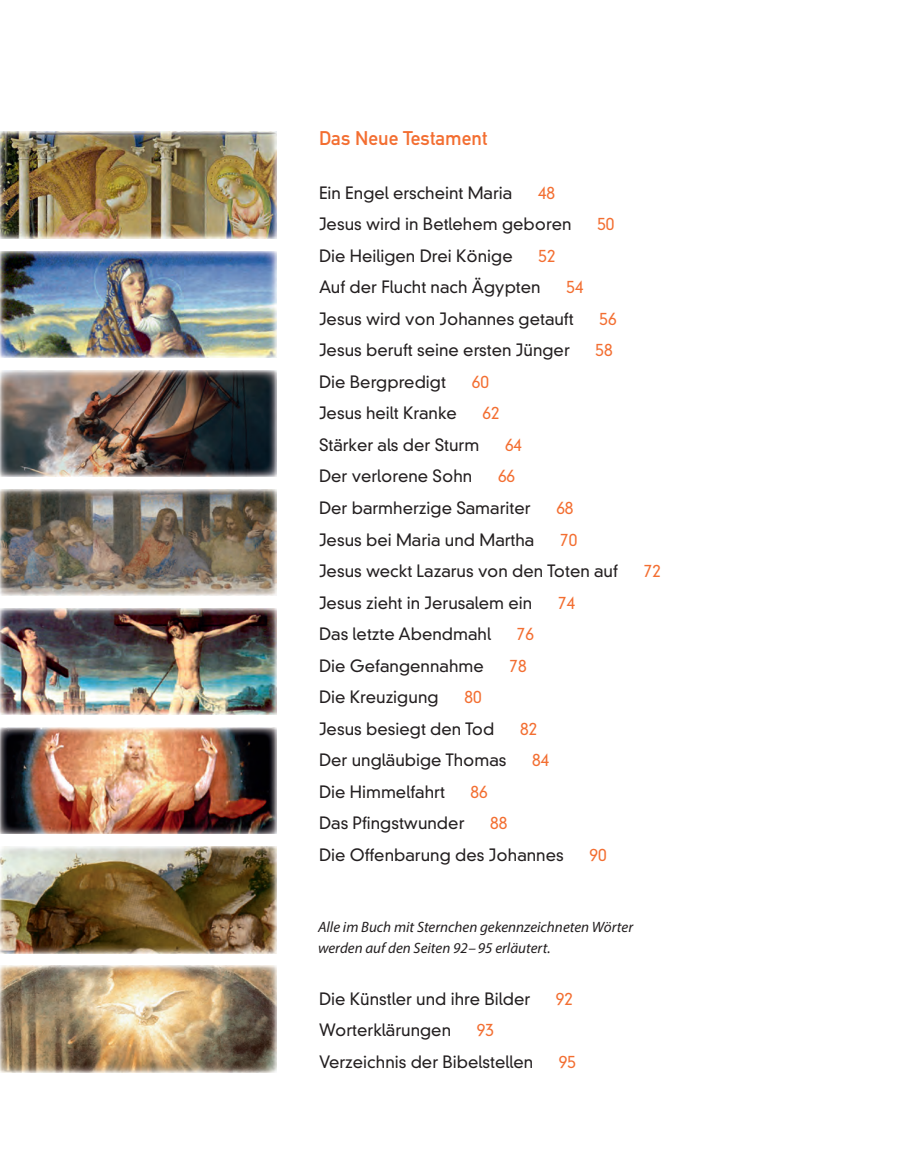
<style>
.page{position:relative;width:906px;height:1153px;background:#fff}
.page>*{position:absolute;margin:0;border:0;box-sizing:border-box;transform-origin:0 0}
.t1{font:19.5px "DIN Mittelschrift";color:#f36e31}
.t2{font:300 16.5px "DIN Neuzeit Grotesk";color:#231f20}
.t3{font:300 16.5px "DIN Neuzeit Grotesk";color:#f36e31}
.t4{font:italic 15px/21px "Myriad Pro";color:#231f20}
</style>
<div class="page">
<img style="left:0;top:132px;width:276px;height:106px">
<img style="left:0;top:370px;width:276px;height:106px">
<img style="left:0;top:489px;width:276px;height:106px">
<img style="left:0;top:608px;width:276px;height:106px">
<img style="left:0;top:727px;width:276px;height:106px">
<img style="left:0;top:965px;width:276px;height:106px">
<img style="left:0;top:251px;width:276px;height:106px">
<img style="left:0;top:846px;width:276px;height:106px">
<p class="t1" style="left:319px;top:126px;width:170px">Das Neue Testament</p>
<p class="t2" style="left:319px;top:183px;width:195px">Ein Engel erscheint Maria</p>
<p class="t3" style="left:538px;top:183px;width:19px">48</p>
<p class="t2" style="left:319px;top:214px;width:254px">Jesus wird in Betlehem geboren</p>
<p class="t3" style="left:597px;top:214px;width:19px">50</p>
<p class="t2" style="left:319px;top:246px;width:195px">Die Heiligen Drei Könige</p>
<p class="t3" style="left:538px;top:246px;width:19px">52</p>
<p class="t2" style="left:319px;top:277px;width:223px">Auf der Flucht nach Ägypten</p>
<p class="t3" style="left:566px;top:277px;width:19px">54</p>
<p class="t2" style="left:319px;top:309px;width:256px">Jesus wird von Johannes getauft</p>
<p class="t3" style="left:599px;top:309px;width:19px">56</p>
<p class="t2" style="left:319px;top:340px;width:252px">Jesus beruft seine ersten Jünger</p>
<p class="t3" style="left:595px;top:340px;width:19px">58</p>
<p class="t2" style="left:319px;top:372px;width:129px">Die Bergpredigt</p>
<p class="t3" style="left:472px;top:372px;width:19px">60</p>
<p class="t2" style="left:319px;top:403px;width:139px">Jesus heilt Kranke</p>
<p class="t3" style="left:482px;top:403px;width:19px">62</p>
<p class="t2" style="left:319px;top:435px;width:162px">Stärker als der Sturm</p>
<p class="t3" style="left:505px;top:435px;width:19px">64</p>
<p class="t2" style="left:319px;top:466px;width:155px">Der verlorene Sohn</p>
<p class="t3" style="left:498px;top:466px;width:19px">66</p>
<p class="t2" style="left:319px;top:498px;width:213px">Der barmherzige Samariter</p>
<p class="t3" style="left:556px;top:498px;width:19px">68</p>
<p class="t2" style="left:319px;top:529px;width:217px">Jesus bei Maria und Martha</p>
<p class="t3" style="left:560px;top:529px;width:19px">70</p>
<p class="t2" style="left:319px;top:561px;width:300px">Jesus weckt Lazarus von den Toten auf</p>
<p class="t3" style="left:644px;top:561px;width:19px">72</p>
<p class="t2" style="left:319px;top:592px;width:215px">Jesus zieht in Jerusalem ein</p>
<p class="t3" style="left:558px;top:592px;width:19px">74</p>
<p class="t2" style="left:319px;top:624px;width:173px">Das letzte Abendmahl</p>
<p class="t3" style="left:517px;top:624px;width:19px">76</p>
<p class="t2" style="left:319px;top:655px;width:166px">Die Gefangennahme</p>
<p class="t3" style="left:509px;top:655px;width:19px">78</p>
<p class="t2" style="left:319px;top:687px;width:121px">Die Kreuzigung</p>
<p class="t3" style="left:464px;top:687px;width:19px">80</p>
<p class="t2" style="left:319px;top:718px;width:177px">Jesus besiegt den Tod</p>
<p class="t3" style="left:520px;top:718px;width:19px">82</p>
<p class="t2" style="left:319px;top:750px;width:189px">Der ungläubige Thomas</p>
<p class="t3" style="left:532px;top:750px;width:19px">84</p>
<p class="t2" style="left:319px;top:781px;width:127px">Die Himmelfahrt</p>
<p class="t3" style="left:470px;top:781px;width:19px">86</p>
<p class="t2" style="left:319px;top:813px;width:147px">Das Pfingstwunder</p>
<p class="t3" style="left:490px;top:813px;width:19px">88</p>
<p class="t2" style="left:319px;top:844px;width:246px">Die Offenbarung des Johannes</p>
<p class="t3" style="left:589px;top:844px;width:19px">90</p>
<p class="t4" style="left:318px;top:916px;width:317px">Alle im Buch mit Sternchen gekennzeichneten Wörter werden auf den Seiten 92 – 95 erläutert.</p>
<p class="t2" style="left:319px;top:988px;width:213px">Die Künstler und ihre Bilder</p>
<p class="t3" style="left:556px;top:988px;width:19px">92</p>
<p class="t2" style="left:319px;top:1020px;width:134px">Worterklärungen</p>
<p class="t3" style="left:477px;top:1020px;width:19px">93</p>
<p class="t2" style="left:319px;top:1051px;width:216px">Verzeichnis der Bibelstellen</p>
<p class="t3" style="left:559px;top:1051px;width:19px">95</p>
</div>
